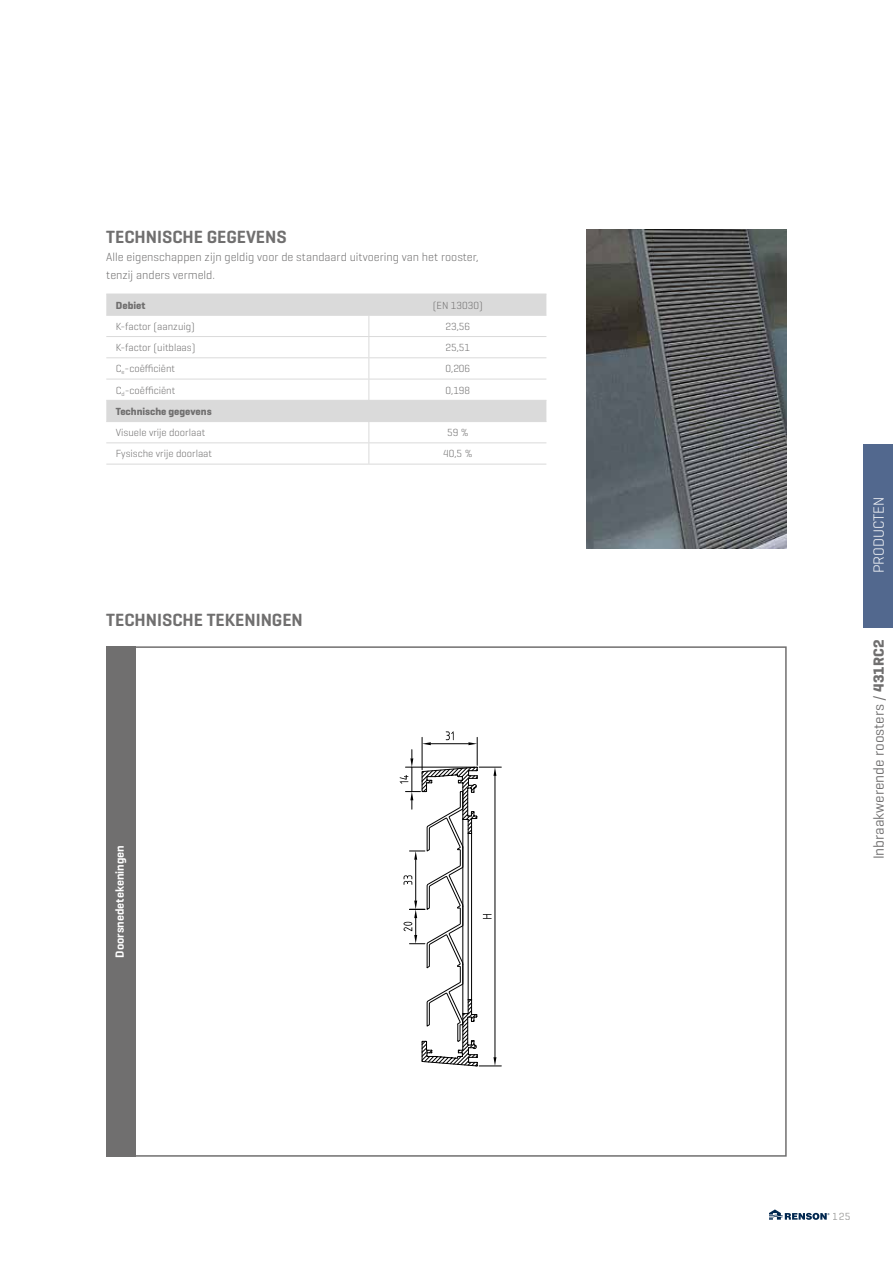
<style>
.page{position:relative;width:893px;height:1263px;background:#fff}
.page>*{position:absolute;margin:0;border:0;box-sizing:border-box;transform-origin:0 0}
.t1{font:600 18px "Geogrotesque";color:#706f6f}
.t2{font:15px "Geogrotesque";color:#706f6f}
.t3{font:300 15px "Geogrotesque";color:#fff}
.t4{font:300 12px/18px "Geogrotesque";color:#706f6f}
.t5{font:600 12px "Geogrotesque";color:#fff}
.t6{font:300 10.5px "Geogrotesque";color:#706f6f}
.t7{font:700 10.5px "Geogrotesque";color:#706f6f}
.t8{font:10.5px "Geogrotesque";color:#9d9d9c}
.s1{font-weight:700}
</style>
<div class="page">
<div style="left:106px;top:646px;width:30px;height:511px;background:#706f6f"></div>
<div style="left:863px;top:444px;width:30px;height:184px;background:#52688e"></div>
<svg style="left:106px;top:295px;width:440px;height:126px"></svg>
<hr style="left:106px;top:294px;width:263px;height:1px;background:#dadada">
<hr style="left:369px;top:294px;width:177px;height:1px;background:#dadada">
<hr style="left:106px;top:315px;width:263px;height:1px;background:#dadada">
<hr style="left:369px;top:315px;width:177px;height:1px;background:#dadada">
<hr style="left:106px;top:336px;width:263px;height:1px;background:#dadada">
<hr style="left:369px;top:336px;width:177px;height:1px;background:#dadada">
<hr style="left:106px;top:357px;width:263px;height:1px;background:#dadada">
<hr style="left:369px;top:357px;width:177px;height:1px;background:#dadada">
<hr style="left:106px;top:379px;width:263px;height:1px;background:#dadada">
<hr style="left:369px;top:379px;width:177px;height:1px;background:#dadada">
<hr style="left:106px;top:400px;width:263px;height:1px;background:#dadada">
<hr style="left:369px;top:400px;width:177px;height:1px;background:#dadada">
<hr style="left:106px;top:421px;width:263px;height:1px;background:#dadada">
<hr style="left:369px;top:421px;width:177px;height:1px;background:#dadada">
<hr style="left:106px;top:442px;width:263px;height:1px;background:#dadada">
<hr style="left:369px;top:442px;width:177px;height:1px;background:#dadada">
<svg style="left:368px;top:295px;width:1px;height:169px"></svg>
<hr style="left:106px;top:464px;width:263px;height:1px;background:#dadada">
<hr style="left:369px;top:464px;width:177px;height:1px;background:#dadada">
<img style="left:587px;top:230px;width:200px;height:319px">
<svg style="left:400px;top:731px;width:101px;height:336px"></svg>
<svg style="left:769px;top:1209px;width:60px;height:11px"></svg>
<h1 class="t1" style="left:106px;top:226px;width:182px">TECHNISCHE GEGEVENS</h1>
<p class="t4" style="left:106px;top:248px;width:374px">Alle eigenschappen zijn geldig voor de standaard uitvoering van het rooster, tenzij anders vermeld.</p>
<p class="t7" style="left:116px;top:298px;width:31px">Debiet</p>
<p class="t6" style="left:433px;top:298px;width:51px">(EN 13030)</p>
<p class="t6" style="left:116px;top:320px;width:81px">K-factor (aanzuig)</p>
<p class="t6" style="left:445px;top:320px;width:26px">23,56</p>
<p class="t6" style="left:116px;top:341px;width:81px">K-factor (uitblaas)</p>
<p class="t6" style="left:445px;top:341px;width:26px">25,51</p>
<p class="t6" style="left:116px;top:362px;width:61px">C<sub>e</sub>-coëfficiënt</p>
<p class="t6" style="left:445px;top:362px;width:26px">0,206</p>
<p class="t6" style="left:116px;top:383px;width:61px">C<sub>d</sub>-coëfficiënt</p>
<p class="t6" style="left:445px;top:383px;width:26px">0,198</p>
<p class="t7" style="left:116px;top:405px;width:97px">Technische gegevens</p>
<p class="t6" style="left:116px;top:426px;width:91px">Visuele vrije doorlaat</p>
<p class="t6" style="left:447px;top:426px;width:23px">59 %</p>
<p class="t6" style="left:116px;top:447px;width:98px">Fysische vrije doorlaat</p>
<p class="t6" style="left:443px;top:447px;width:31px">40,5 %</p>
<h1 class="t1" style="left:106px;top:608px;width:198px">TECHNISCHE TEKENINGEN</h1>
<p class="t5" style="left:112px;top:958px;width:114px;rotate:-90deg">Doorsnedetekeningen</p>
<h2 class="t3" style="left:869px;top:573px;width:78px;rotate:-90deg">PRODUCTEN</h2>
<h2 class="t2" style="left:869px;top:859px;width:221px;rotate:-90deg">Inbraakwerende roosters / <span class="s1">431RC2</span></h2>
<p class="t8" style="left:833px;top:1210px;width:19px">125</p>
</div>
